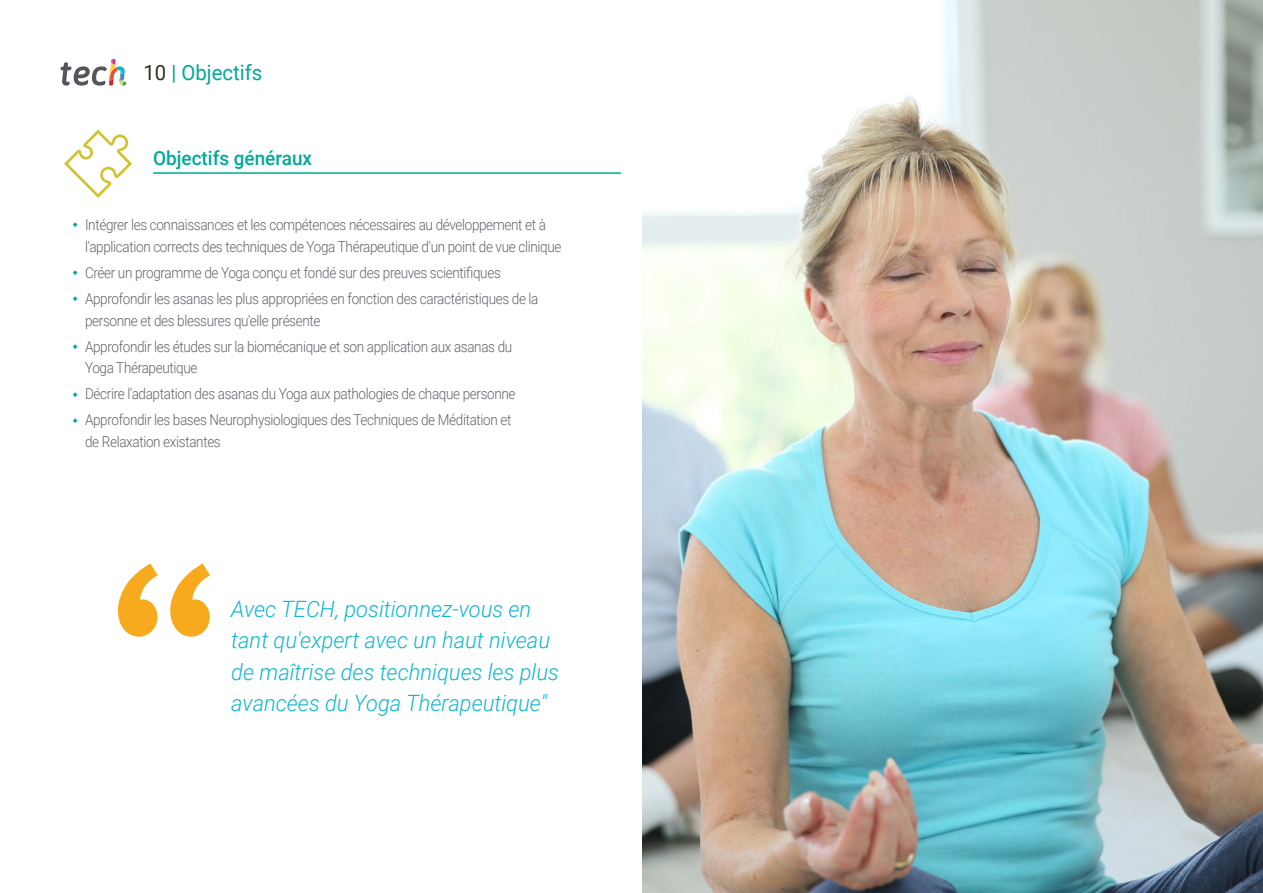
<style>
.page{position:relative;width:1263px;height:893px;background:#fff}
.page>*{position:absolute;margin:0;border:0;box-sizing:border-box;transform-origin:0 0}
.t1{font:italic 300 22.5px/31.5px "Roboto";color:#0fb6cf}
.t2{font:21px "Roboto";color:#00a996}
.t3{font:500 19.5px "Roboto";color:#00a996}
.t4{font:300 15px/26px "Roboto";letter-spacing:-.025em;color:#61646a;scale:.9 1}
.s1{color:#312e20}
.s2{color:#009f8e}
</style>
<div class="page">
<hr style="left:153px;top:173px;width:468px;height:1px;background:#00a996">
<svg style="left:64px;top:130px;width:68px;height:68px"></svg>
<svg style="left:118px;top:563px;width:92px;height:74px"></svg>
<img style="left:642px;top:0;width:621px;height:893px">
<svg style="left:61px;top:59px;width:65px;height:27px"></svg>
<h2 class="t2" style="left:144px;top:57px;width:120px"><span class="s1">10</span> <span class="s2">|</span> Objectifs</h2>
<h3 class="t3" style="left:153px;top:144px;width:160px">Objectifs généraux</h3>
<p class="t4" style="left:85px;top:213px;width:531px;line-height:21.8px">Intégrer les connaissances et les compétences nécessaires au développement et à l'application corrects des techniques de Yoga Thérapeutique d'un point de vue clinique</p>
<p class="t4" style="left:85px;top:259px;width:505px">Créer un programme de Yoga conçu et fondé sur des preuves scientifiques<br>Approfondir les asanas les plus appropriées en fonction des caractéristiques de la</p>
<p class="t4" style="left:85px;top:307px;width:476px">personne et des blessures qu'elle présente<br>Approfondir les études sur la biomécanique et son application aux asanas du</p>
<p class="t4" style="left:85px;top:354px;width:480px">Yoga Thérapeutique<br>Décrire l'adaptation des asanas du Yoga aux pathologies de chaque personne<br>Approfondir les bases Neurophysiologiques des Techniques de Méditation et</p>
<p class="t4" style="left:85px;top:428px;width:152px">de Relaxation existantes</p>
<h1 class="t1" style="left:231px;top:592px;width:329px">Avec TECH, positionnez-vous en tant qu'expert avec un haut niveau de maîtrise des techniques les plus avancées du Yoga Thérapeutique"</h1>
</div>
